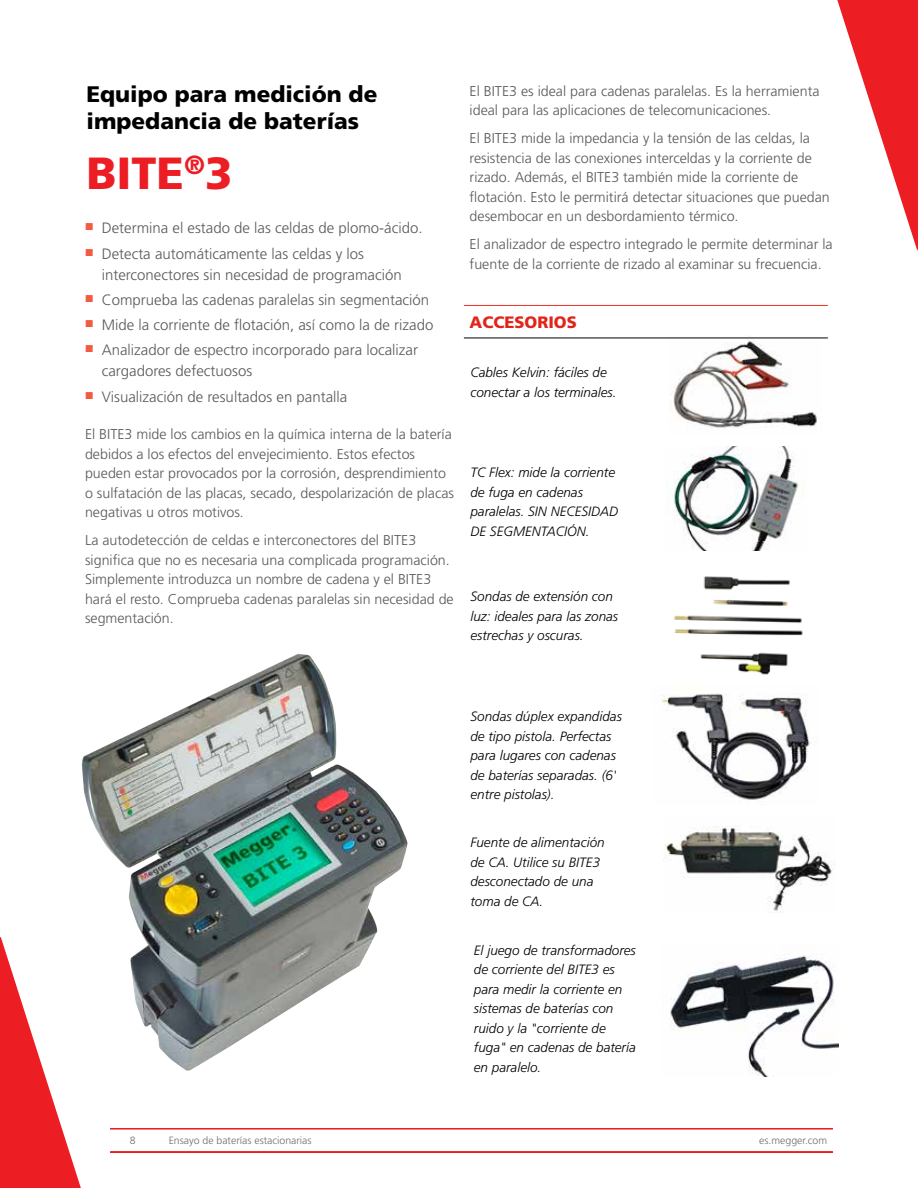
<style>
.page{position:relative;width:918px;height:1188px;background:#fff}
.page>*{position:absolute;margin:0;border:0;box-sizing:border-box;transform-origin:0 0}
.t1{font:900 45px "Frutiger LT Std";color:#ed1d24}
.t2{font:900 22.5px/27px "Frutiger LT Std";color:#000}
.t3{font:900 16.5px "Frutiger LT Std";color:#e1251b}
.t4{font:300 15px/21px "Frutiger LT Std";color:#58595b}
.t5{font:300 14.25px/19.5px "Frutiger LT Std";color:#58595b}
.t6{font:italic 300 13.5px/19.5px "Frutiger LT Std";color:#000}
.t7{font:300 10.5px "Frutiger LT Std";color:#6d6e71}
</style>
<div class="page">
<img style="left:82px;top:654px;width:326px;height:417px">
<img style="left:670px;top:337px;width:151px;height:92px">
<hr style="left:464px;top:338px;width:364px;height:1px;background:#000">
<hr style="left:464px;top:305px;width:364px;height:1px;background:#ee3124">
<img style="left:663px;top:826px;width:172px;height:87px">
<img style="left:666px;top:447px;width:133px;height:104px">
<img style="left:674px;top:576px;width:129px;height:99px">
<img style="left:661px;top:693px;width:149px;height:107px">
<img style="left:670px;top:954px;width:168px;height:122px">
<svg style="left:0;top:937px;width:85px;height:251px"></svg>
<svg style="left:837px;top:0;width:81px;height:251px"></svg>
<hr style="left:110px;top:1129px;width:723px;height:1px;background:#ed1d24">
<hr style="left:110px;top:1152px;width:723px;height:1px;background:#ed1d24">
<h2 class="t2" style="left:87px;top:80px;width:292px">Equipo para medición de impedancia de baterías</h2>
<h1 class="t1" style="left:87px;top:146px;width:148px">BITE<sup>®</sup>3</h1>
<p class="t4" style="left:85px;top:218px;width:339px"><sup>■</sup> Determina el estado de las celdas de plomo-ácido.</p>
<p class="t4" style="left:102px;top:243px;width:302px;text-indent:-17px"><sup>■</sup> Detecta automáticamente las celdas y los interconectores sin necesidad de programación</p>
<p class="t4" style="left:85px;top:289px;width:346px"><sup>■</sup> Comprueba las cadenas paralelas sin segmentación</p>
<p class="t4" style="left:85px;top:315px;width:350px"><sup>■</sup> Mide la corriente de flotación, así como la de rizado</p>
<p class="t4" style="left:102px;top:340px;width:318px;text-indent:-17px"><sup>■</sup> Analizador de espectro incorporado para localizar cargadores defectuosos</p>
<p class="t4" style="left:85px;top:386px;width:264px"><sup>■</sup> Visualización de resultados en pantalla</p>
<p class="t5" style="left:85px;top:425px;width:370px">El BITE3 mide los cambios en la química interna de la batería debidos a los efectos del envejecimiento. Estos efectos pueden estar provocados por la corrosión, desprendimiento o sulfatación de las placas, secado, despolarización de placas negativas u otros motivos.</p>
<p class="t5" style="left:85px;top:531px;width:370px">La autodetección de celdas e interconectores del BITE3 significa que no es necesaria una complicada programación.<br>Simplemente introduzca un nombre de cadena y el BITE3 hará el resto. Comprueba cadenas paralelas sin necesidad de segmentación.</p>
<p class="t5" style="left:470px;top:81px;width:351px">El BITE3 es ideal para cadenas paralelas. Es la herramienta ideal para las aplicaciones de telecomunicaciones.</p>
<p class="t5" style="left:470px;top:129px;width:362px">El BITE3 mide la impedancia y la tensión de las celdas, la resistencia de las conexiones interceldas y la corriente de rizado. Además, el BITE3 también mide la corriente de flotación. Esto le permitirá detectar situaciones que puedan desembocar en un desbordamiento térmico.</p>
<p class="t5" style="left:470px;top:235px;width:365px">El analizador de espectro integrado le permite determinar la fuente de la corriente de rizado al examinar su frecuencia.</p>
<p class="t3" style="left:470px;top:312px;width:109px">ACCESORIOS</p>
<p class="t6" style="left:470px;top:363px;width:148px">Cables Kelvin: fáciles de conectar a los terminales.</p>
<p class="t6" style="left:470px;top:463px;width:149px">TC Flex: mide la corriente de fuga en cadenas paralelas. SIN NECESIDAD<br>DE SEGMENTACIÓN.</p>
<p class="t6" style="left:470px;top:587px;width:149px">Sondas de extensión con luz: ideales para las zonas estrechas y oscuras.</p>
<p class="t6" style="left:470px;top:707px;width:153px">Sondas dúplex expandidas de tipo pistola. Perfectas para lugares con cadenas de baterías separadas. (6' entre pistolas).</p>
<p class="t6" style="left:470px;top:833px;width:136px">Fuente de alimentación de CA. Utilice su BITE3 desconectado de una toma de CA.</p>
<p class="t6" style="left:474px;top:940px;width:164px">El juego de transformadores de corriente del BITE3 es para medir la corriente en sistemas de baterías con ruido y la "corriente de fuga" en cadenas de batería en paralelo.</p>
<p class="t7" style="left:130px;top:1134px;width:7px">8</p>
<p class="t7" style="left:169px;top:1134px;width:144px">Ensayo de baterías estacionarias</p>
<p class="t7" style="left:759px;top:1134px;width:69px">es.megger.com</p>
</div>
